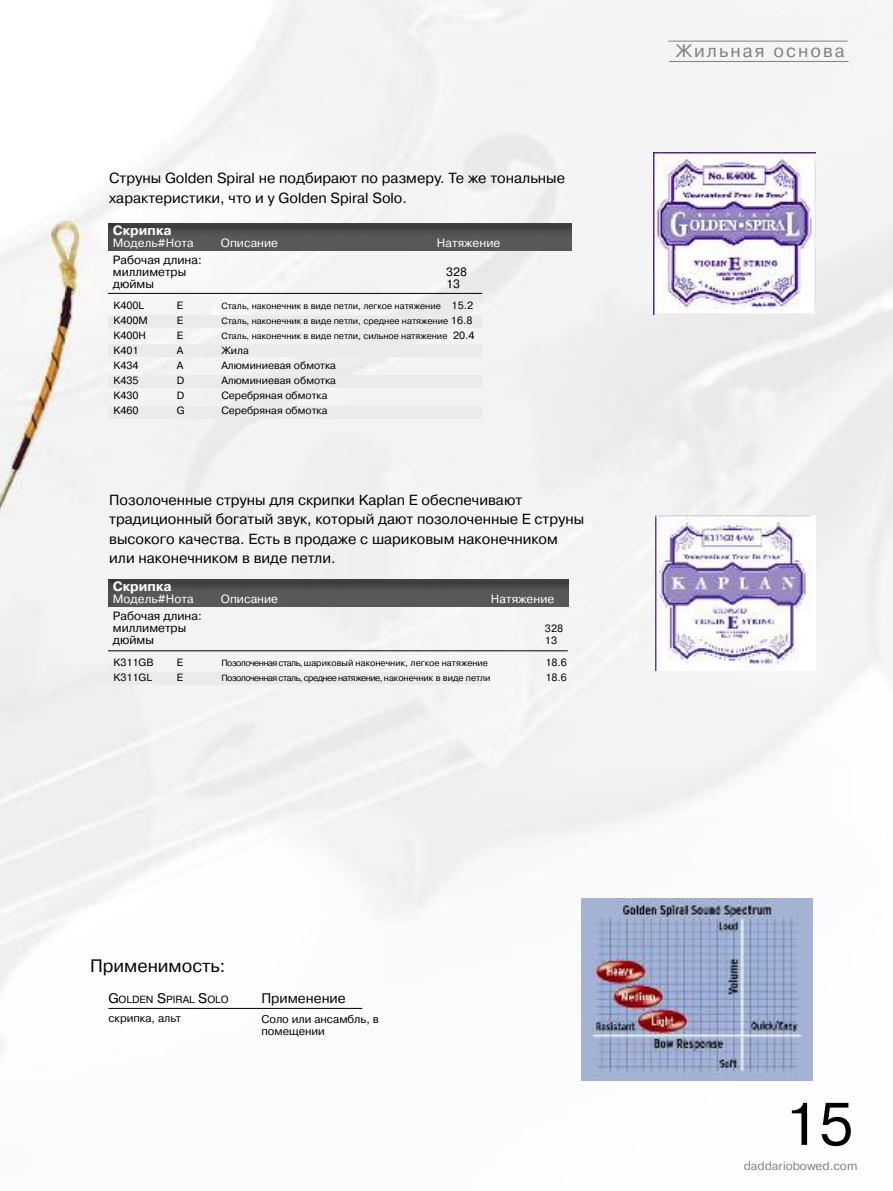
<style>
.page{position:relative;width:893px;height:1191px;background:#fff}
.page>*{position:absolute;margin:0;border:0;box-sizing:border-box;transform-origin:0 0}
.t1{font:60px "Pragmatica C";color:#000107}
.t2{font:18px "Pragmatica C";color:#000107}
.t3{font:18px "Pragmatica C";letter-spacing:.115em;color:#808080}
.t4{font:14.7px/19.5px "Pragmatica C";color:#000}
.t5{font:13.8px "Pragmatica C";color:#000}
.t6{font:700 13.5px "Pragmatica C";color:#fff}
.t7{font:12px/12px "Pragmatica C";color:#000}
.t8{font:12px "Pragmatica C";color:#fff}
.t9{font:12px "Pragmatica C";color:#808080}
.t10{font:11.25px/12px "Pragmatica C";color:#000}
.t11{font:10.5px "Pragmatica C";color:#000}
.t12{font:10.35px "Pragmatica C";color:#000}
.t13{font:9px "Pragmatica C";color:#000}
.t14{font:9px "Pragmatica C";letter-spacing:-.06em;color:#000}
.s1{font-size:10.5px}
.s2{font-size:13.8px}
</style>
<div class="page">
<img style="left:0;top:0;width:893px;height:1081px">
<div style="left:108px;top:406px;width:374px;height:12px;background:#ebebeb"></div>
<div style="left:108px;top:376px;width:374px;height:12px;background:#ebebeb"></div>
<div style="left:108px;top:345px;width:374px;height:12px;background:#ebebeb"></div>
<div style="left:108px;top:315px;width:374px;height:12px;background:#ebebeb"></div>
<img style="left:108px;top:223px;width:463px;height:27px">
<hr style="left:108px;top:293px;width:374px;height:1px;background:#000">
<img style="left:653px;top:152px;width:162px;height:162px">
<img style="left:581px;top:898px;width:231px;height:182px">
<hr style="left:108px;top:1008px;width:254px;height:1px;background:#000">
<hr style="left:669px;top:61px;width:180px;height:1px;background:#808080">
<hr style="left:668px;top:41px;width:180px;height:1px;background:#808080">
<img style="left:108px;top:579px;width:460px;height:27px">
<hr style="left:108px;top:650px;width:460px;height:1px;background:#000">
<img style="left:656px;top:516px;width:159px;height:154px">
<div style="left:108px;top:672px;width:374px;height:13px;background:#ebebeb"></div>
<p class="t4" style="left:109px;top:168px;width:457px">Струны Golden Spiral не подбирают по размеру. Те же тональные характеристики, что и у Golden Spiral Solo.</p>
<p class="t6" style="left:113px;top:223px;width:60px">Скрипка</p>
<p class="t8" style="left:113px;top:236px;width:82px">Модель#Нота</p>
<p class="t8" style="left:221px;top:236px;width:59px">Описание</p>
<p class="t8" style="left:437px;top:236px;width:65px">Натяжение</p>
<p class="t7" style="left:113px;top:254px;width:90px">Рабочая длина: миллиметры</p>
<p class="t7" style="left:446px;top:266px;width:22px">328</p>
<p class="t7" style="left:113px;top:278px;width:43px">дюймы</p>
<p class="t7" style="left:446px;top:278px;width:15px">13</p>
<p class="t11" style="left:113px;top:299px;width:32px">K400L</p>
<p class="t11" style="left:177px;top:299px;width:8px">E</p>
<p class="t13" style="left:221px;top:301px;width:253px">Сталь, наконечник в виде петли, легкое натяжение <span class="s1">15.2</span></p>
<p class="t11" style="left:113px;top:314px;width:36px">K400M</p>
<p class="t11" style="left:177px;top:314px;width:8px">E</p>
<p class="t13" style="left:221px;top:316px;width:253px">Сталь, наконечник в виде петли, среднее натяжение <span class="s1">16.8</span></p>
<p class="t11" style="left:113px;top:329px;width:34px">K400H</p>
<p class="t11" style="left:177px;top:329px;width:8px">E</p>
<p class="t13" style="left:221px;top:331px;width:255px">Сталь, наконечник в виде петли, сильное натяжение <span class="s1">20.4</span></p>
<p class="t11" style="left:113px;top:344px;width:27px">K401</p>
<p class="t11" style="left:177px;top:344px;width:8px">A</p>
<p class="t11" style="left:221px;top:344px;width:29px">Жила</p>
<p class="t11" style="left:113px;top:359px;width:27px">K434</p>
<p class="t11" style="left:177px;top:359px;width:8px">A</p>
<p class="t11" style="left:221px;top:359px;width:116px">Алюминиевая обмотка</p>
<p class="t11" style="left:113px;top:374px;width:27px">K435</p>
<p class="t11" style="left:177px;top:374px;width:9px">D</p>
<p class="t11" style="left:221px;top:374px;width:116px">Алюминиевая обмотка</p>
<p class="t11" style="left:113px;top:389px;width:27px">K430</p>
<p class="t11" style="left:177px;top:389px;width:9px">D</p>
<p class="t11" style="left:221px;top:389px;width:108px">Серебряная обмотка</p>
<p class="t11" style="left:113px;top:404px;width:27px">K460</p>
<p class="t11" style="left:177px;top:404px;width:9px">G</p>
<p class="t11" style="left:221px;top:404px;width:108px">Серебряная обмотка</p>
<p class="t4" style="left:109px;top:490px;width:476px">Позолоченные струны для скрипки Kaplan E обеспечивают традиционный богатый звук, который дают позолоченные Е струны высокого качества. Есть в продаже с шариковым наконечником или наконечником в виде петли.</p>
<p class="t6" style="left:113px;top:579px;width:60px">Скрипка</p>
<p class="t8" style="left:113px;top:592px;width:82px">Модель#Нота</p>
<p class="t8" style="left:221px;top:592px;width:59px">Описание</p>
<p class="t8" style="left:491px;top:592px;width:65px">Натяжение</p>
<p class="t7" style="left:113px;top:610px;width:90px">Рабочая длина: миллиметры</p>
<p class="t11" style="left:545px;top:622px;width:20px">328</p>
<p class="t7" style="left:113px;top:634px;width:43px">дюймы</p>
<p class="t11" style="left:545px;top:634px;width:14px">13</p>
<p class="t11" style="left:113px;top:656px;width:42px">K311GB</p>
<p class="t11" style="left:177px;top:656px;width:8px">E</p>
<p class="t13" style="left:221px;top:658px;width:268px">Позолоченная сталь, шариковый наконечник, легкое натяжение</p>
<p class="t11" style="left:545px;top:656px;width:23px">18.6</p>
<p class="t11" style="left:113px;top:671px;width:40px">K311GL</p>
<p class="t11" style="left:177px;top:671px;width:8px">E</p>
<p class="t14" style="left:221px;top:673px;width:271px">Позолоченная сталь, среднее натяжение, наконечник в виде петли</p>
<p class="t11" style="left:545px;top:671px;width:23px">18.6</p>
<p class="t3" style="left:676px;top:41px;width:170px">Жильная основа</p>
<p class="t2" style="left:90px;top:955px;width:137px">Применимость:</p>
<p class="t12" style="left:108px;top:993px;width:122px"><span class="s2">G</span>OLDEN <span class="s2">S</span>PIRAL <span class="s2">S</span>OLO</p>
<p class="t10" style="left:108px;top:1011px;width:74px">скрипка, альт</p>
<p class="t5" style="left:261px;top:990px;width:86px">Применение</p>
<p class="t10" style="left:261px;top:1013px;width:119px">Соло или ансамбль, в помещении</p>
<h1 class="t1" style="left:784px;top:1089px;width:71px">15</h1>
<p class="t9" style="left:744px;top:1158px;width:115px">daddariobowed.com</p>
</div>
